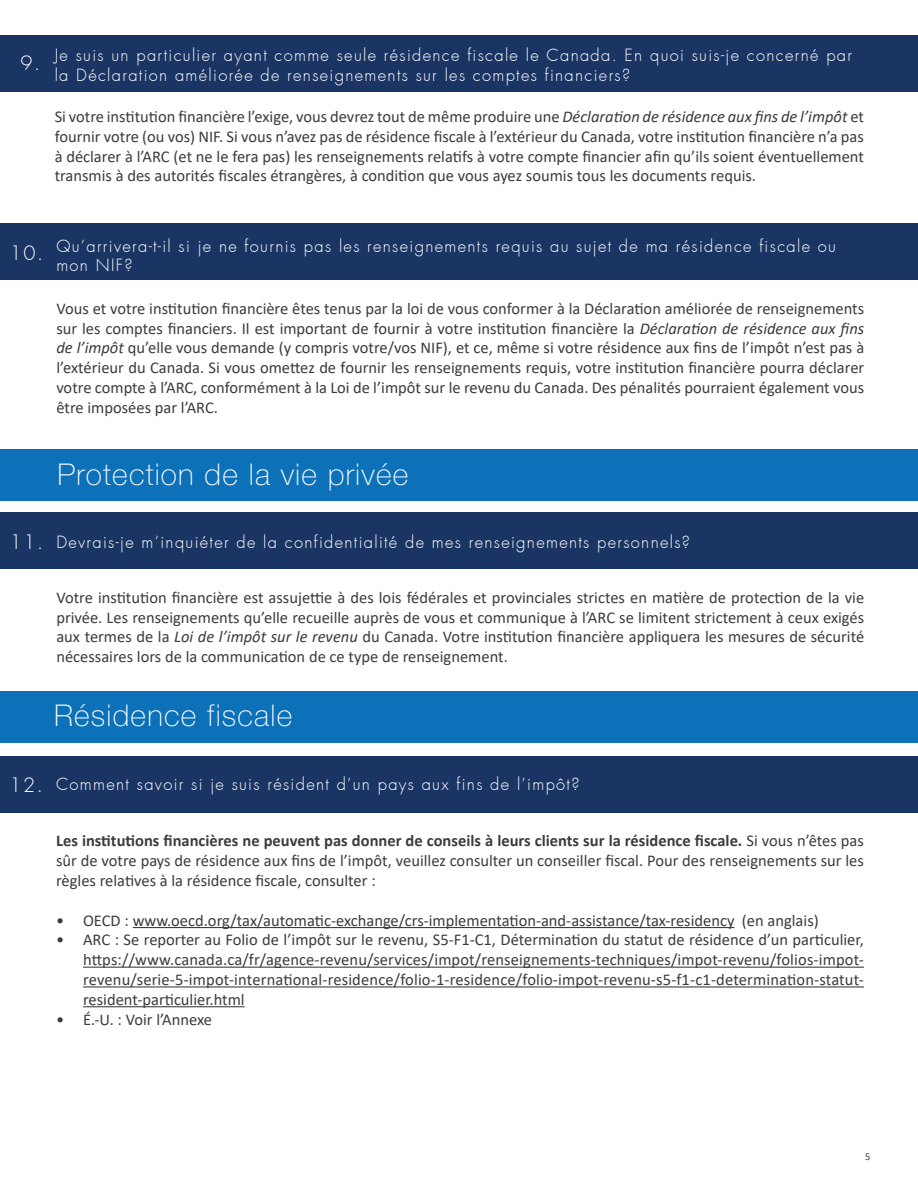
<style>
.page{position:relative;width:918px;height:1188px;background:#fff}
.page>*{position:absolute;margin:0;border:0;box-sizing:border-box;transform-origin:0 0}
.t1{font:100 30px "Helvetica Neue";letter-spacing:.04em;color:#fff}
.t2{font:300 19.5px "Futura";color:#fff}
.t3{font:16.5px/19.8px "Calibri";color:#3c3c3d;text-align:justify}
.t4{font:300 16.5px/19.8px "Futura";letter-spacing:.08em;color:#fff}
.t5{font:10.5px "Calibri";color:#3c3c3d}
.s1{font-style:italic}
.s2{font-size:19.5px}
.s3{font-weight:700}
</style>
<div class="page">
<div style="left:0;top:691px;width:918px;height:51px;background:#0d71b9"></div>
<div style="left:0;top:449px;width:918px;height:51px;background:#0d71b9"></div>
<div style="left:0;top:223px;width:918px;height:57px;background:#1a3564"></div>
<div style="left:0;top:35px;width:918px;height:56px;background:#1a3564"></div>
<div style="left:0;top:512px;width:918px;height:57px;background:#1a3564"></div>
<div style="left:0;top:756px;width:918px;height:56px;background:#1a3564"></div>
<hr style="left:133px;top:927px;width:601px;height:1px;background:#3c3c3d">
<hr style="left:83px;top:967px;width:781px;height:1px;background:#3c3c3d">
<hr style="left:83px;top:986px;width:781px;height:1px;background:#3c3c3d">
<hr style="left:83px;top:1006px;width:162px;height:1px;background:#3c3c3d">
<p class="t2" style="left:21px;top:51px;width:21px">9.</p>
<p class="t4" style="left:55px;top:46px;width:799px">Je suis un particulier ayant comme seule résidence fiscale le Canada. En quoi suis-je concerné par la Déclaration améliorée de renseignements sur les comptes financiers?</p>
<p class="t3" style="left:55px;top:106px;width:811px">Si votre institution financière l’exige, vous devrez tout de même produire une <span class="s1">Déclaration de résidence aux fins de l’impôt</span> et fournir votre (ou vos) NIF. Si vous n’avez pas de résidence fiscale à l’extérieur du Canada, votre institution financière n’a pas à déclarer à l’ARC (et ne le fera pas) les renseignements relatifs à votre compte financier afin qu’ils soient éventuellement transmis à des autorités fiscales étrangères, à condition que vous ayez soumis tous les documents requis.</p>
<p class="t2" style="left:10px;top:241px;width:35px">10.</p>
<p class="t4" style="left:56px;top:236px;width:781px">Qu’arrivera-t-il si je ne fournis pas les renseignements requis au sujet de ma résidence fiscale ou mon NIF?</p>
<p class="t3" style="left:56px;top:298px;width:809px">Vous et votre institution financière êtes tenus par la loi de vous conformer à la Déclaration améliorée de renseignements sur les comptes financiers. Il est important de fournir à votre institution financière la <span class="s1">Déclaration de résidence aux fins de l’impôt</span> qu’elle vous demande (y compris votre/vos NIF), et ce, même si votre résidence aux fins de l’impôt n’est pas à l’extérieur du Canada. Si vous omettez de fournir les renseignements requis, votre institution financière pourra déclarer votre compte à l’ARC, conformément à la Loi de l’impôt sur le revenu du Canada. Des pénalités pourraient également vous être imposées par l’ARC.</p>
<h1 class="t1" style="left:57px;top:457px;width:352px">Protection de la vie privée</h1>
<p class="t4" style="left:10px;top:533px;width:682px"><span class="s2">11.</span> Devrais-je m’inquiéter de la confidentialité de mes renseignements personnels?</p>
<p class="t3" style="left:56px;top:587px;width:809px">Votre institution financière est assujettie à des lois fédérales et provinciales strictes en matière de protection de la vie privée. Les renseignements qu’elle recueille auprès de vous et communique à l’ARC se limitent strictement à ceux exigés aux termes de la <span class="s1">Loi de l’impôt sur le revenu</span> du Canada. Votre institution financière appliquera les mesures de sécurité nécessaires lors de la communication de ce type de renseignement.</p>
<h1 class="t1" style="left:54px;top:699px;width:240px">Résidence fiscale</h1>
<p class="t4" style="left:9px;top:775px;width:571px"><span class="s2">12.</span> Comment savoir si je suis résident d’un pays aux fins de l’impôt?</p>
<p class="t3" style="left:56px;top:831px;width:809px"><span class="s3">Les institutions financières ne peuvent pas donner de conseils à leurs clients sur la résidence fiscale.</span> Si vous n’êtes pas sûr de votre pays de résidence aux fins de l’impôt, veuillez consulter un conseiller fiscal. Pour des renseignements sur les règles relatives à la résidence fiscale, consulter :</p>
<p class="t3" style="left:56px;top:910px;width:764px">• OECD : www.oecd.org/tax/automatic-exchange/crs-implementation-and-assistance/tax-residency (en anglais)</p>
<p class="t3" style="left:83px;top:930px;width:782px;text-indent:-27px">• ARC : Se reporter au Folio de l’impôt sur le revenu, S5-F1-C1, Détermination du statut de résidence d’un particulier, https://www.canada.ca/fr/agence-revenu/services/impot/renseignements-techniques/impot-revenu/folios-impot&shy;revenu/serie-5-impot-international-residence/folio-1-residence/folio-impot-revenu-s5-f1-c1-determination-statut&shy;resident-particulier.html</p>
<p class="t3" style="left:56px;top:1009px;width:157px">• É.-U. : Voir l’Annexe</p>
<p class="t5" style="left:865px;top:1149px;width:7px">5</p>
</div>
